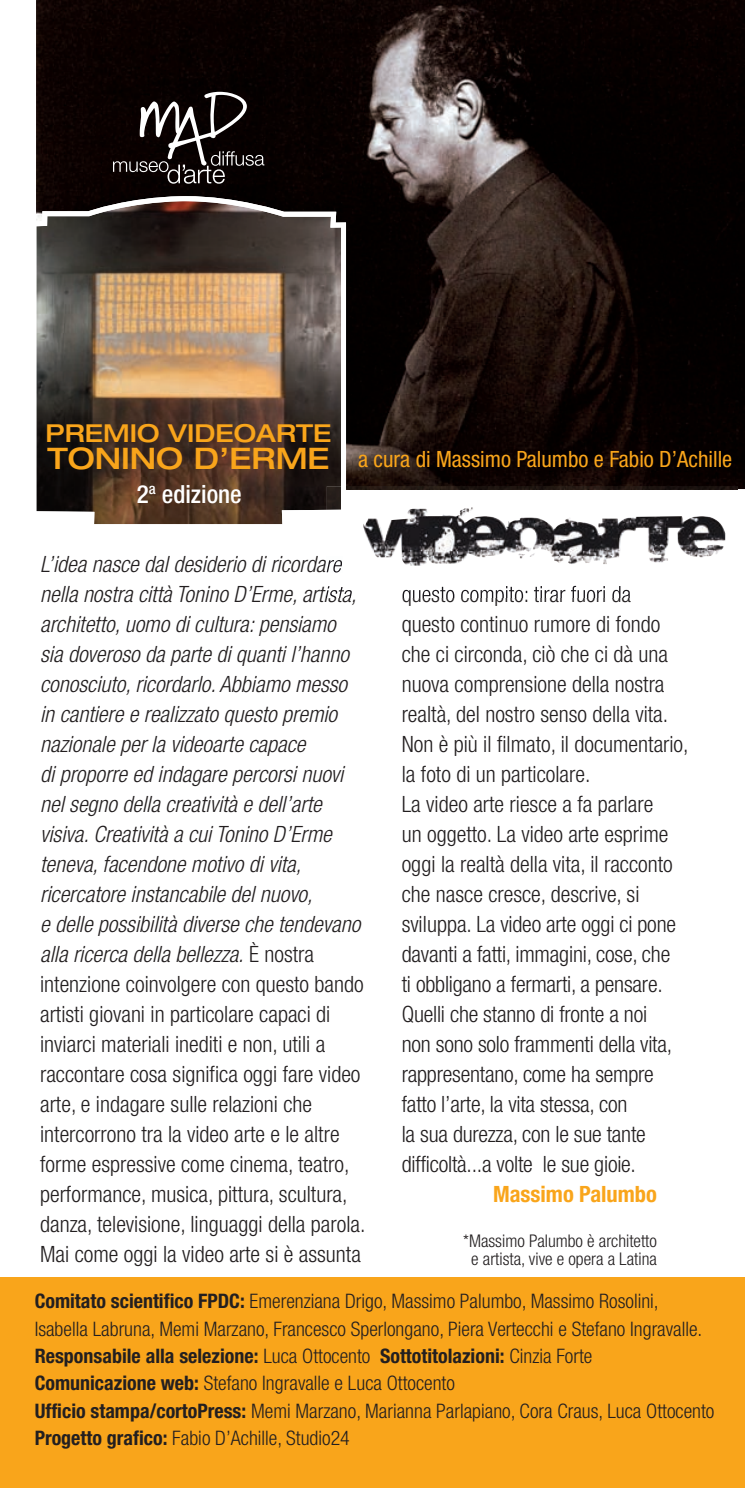
<style>
.page{position:relative;width:745px;height:1488px;background:#fff}
.page>*{position:absolute;margin:0;border:0;box-sizing:border-box;transform-origin:0 0}
.t1{font:300 expanded 32.75px "Helvetica Neue";color:#231f20}
.t2{font:500 expanded 29.75px "Helvetica Neue";color:#f9a51b}
.t3{font:500 condensed 25px "Helvetica Neue";color:#fff}
.t4{font:500 expanded 24.75px "Helvetica Neue";color:#f9a51b}
.t5{font:italic 300 condensed 22.5px/30px "Helvetica Neue";color:#231f20}
.t6{font:300 condensed 22.5px/30px "Helvetica Neue";color:#231f20}
.t7{font:condensed 22.5px "Helvetica Neue";color:#f9a51b}
.t8{font:700 condensed 22.5px "Helvetica Neue";color:#f9a51b}
.t9{font:300 expanded 22.25px "Helvetica Neue";color:#231f20}
.t10{font:300 condensed 20px/27.5px "Helvetica Neue";color:#231f20}
.t11{font:300 condensed 17.5px/17.5px "Helvetica Neue";color:#231f20;text-align:center}
.s1{font-style:normal}
.s2{font-weight:700}
</style>
<div class="page">
<div style="left:0;top:1278px;width:745px;height:210px;background:#f9a51b"></div>
<img style="left:36px;top:0;width:709px;height:489px">
<svg style="left:36px;top:196px;width:310px;height:329px;background:#6c5948"></svg>
<svg style="left:113px;top:92px;width:151px;height:92px;background:#302a2a"></svg>
<img style="left:327px;top:489px;width:410px;height:97px">
<img style="left:346px;top:486px;width:391px;height:3px">
<img style="left:327px;top:486px;width:19px;height:29px">
<img style="left:327px;top:556px;width:15px;height:16px">
<img style="left:327px;top:586px;width:25px;height:12px">
<img style="left:402px;top:586px;width:228px;height:12px">
<img style="left:363px;top:507px;width:362px;height:59px">
<p class="t4" style="left:45px;top:424px;width:288px">PREMIO VIDEOARTE</p>
<h2 class="t2" style="left:47px;top:448px;width:284px">TONINO D’ERME</h2>
<p class="t3" style="left:137px;top:485px;width:106px">2<sup>a</sup> edizione</p>
<p class="t7" style="left:358px;top:451px;width:375px">a cura di Massimo Palumbo e Fabio D’Achille</p>
<p class="t5" style="left:40px;top:551px;width:327px">L’idea nasce dal desiderio di ricordare nella nostra città Tonino D’Erme, artista, architetto, uomo di cultura: pensiamo<br>sia doveroso da parte di quanti l’hanno conosciuto, ricordarlo. Abbiamo messo in cantiere e realizzato questo premio nazionale per la videoarte capace<br>di proporre ed indagare percorsi nuovi nel segno della creatività e dell’arte visiva. Creatività a cui Tonino D’Erme teneva, facendone motivo di vita, ricercatore instancabile del nuovo,<br>e delle possibilità diverse che tendevano alla ricerca della bellezza. <span class="s1">È nostra intenzione coinvolgere con questo bando artisti giovani in particolare capaci di inviarci materiali inediti e non, utili a raccontare cosa significa oggi fare video arte, e indagare sulle relazioni che intercorrono tra la video arte e le altre forme espressive come cinema, teatro, performance, musica, pittura, scultura, danza, televisione, linguaggi della parola.<br>Mai come oggi la video arte si è assunta</span></p>
<h1 class="t1" style="left:148px;top:563px;width:23px">2</h1>
<p class="t6" style="left:402px;top:581px;width:288px">questo compito: tirar fuori da questo continuo rumore di fondo che ci circonda, ciò che ci dà una nuova comprensione della nostra realtà, del nostro senso della vita.<br>Non è più il filmato, il documentario, la foto di un particolare.<br>La video arte riesce a fa parlare<br>un oggetto. La video arte esprime oggi la realtà della vita, il racconto che nasce cresce, descrive, si sviluppa. La video arte oggi ci pone davanti a fatti, immagini, cose, che<br>ti obbligano a fermarti, a pensare.<br>Quelli che stanno di fronte a noi<br>non sono solo frammenti della vita, rappresentano, come ha sempre fatto l’arte, la vita stessa, con<br>la sua durezza, con le sue tante difficoltà...a volte le sue gioie.</p>
<p class="t8" style="left:493px;top:1186px;width:165px">Massimo Palumbo</p>
<p class="t11" style="left:463px;top:1234px;width:195px">*Massimo Palumbo è architetto e artista, vive e opera a Latina</p>
<p class="t9" style="left:237px;top:777px;width:331px">LATINA PIAZZA DEL POPOLO</p>
<p class="t10" style="left:35px;top:1289px;width:681px"><span class="s2">Comitato scientifico FPDC:</span> Emerenziana Drigo, Massimo Palumbo, Massimo Rosolini, Isabella Labruna, Memi Marzano, Francesco Sperlongano, Piera Vertecchi e Stefano Ingravalle.<br><span class="s2">Responsabile alla selezione:</span> Luca Ottocento <span class="s2">Sottotitolazioni:</span> Cinzia Forte <span class="s2">Comunicazione web:</span> Stefano Ingravalle e Luca Ottocento<br><span class="s2">Ufficio stampa/cortoPress:</span> Memi Marzano, Marianna Parlapiano, Cora Craus, Luca Ottocento <span class="s2">Progetto grafico:</span> Fabio D’Achille, Studio24</p>
</div>
